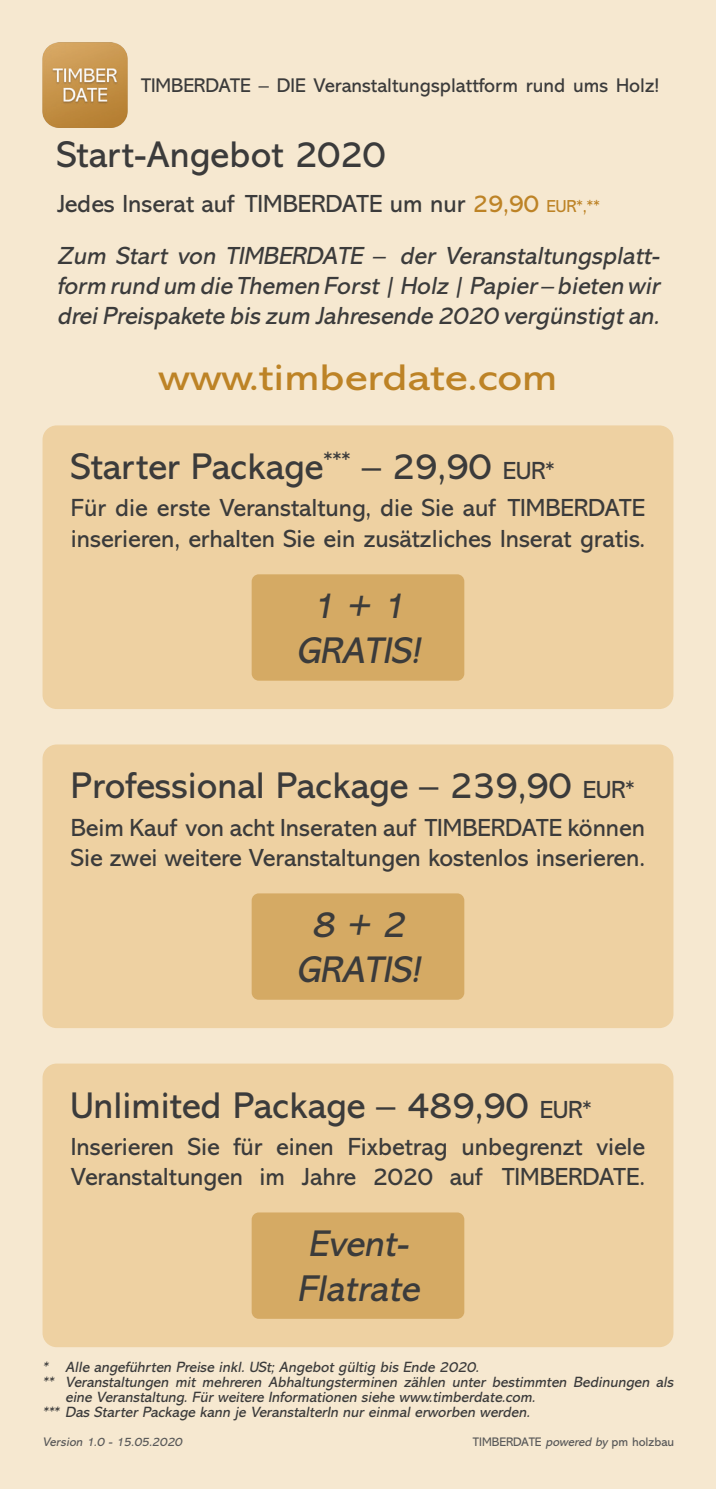
<style>
.page{position:relative;width:716px;height:1489px;background:#fff}
.page>*{position:absolute;margin:0;border:0;box-sizing:border-box;transform-origin:0 0}
.t1{font:37.5px "Abadi MT Std";color:#3b3b3b}
.t2{font:italic 37.5px/45px "Abadi MT Std";color:#3b3b3b;text-align:center}
.t3{font:37.5px "Abadi MT Std";color:#bd8326;scale:1.2 1}
.t4{font:25px/30px "Abadi MT Std";color:#3b3b3b}
.t5{font:italic 25px/30px "Abadi MT Std";color:#3b3b3b;text-align:justify}
.t6{font:20px "Abadi MT Std";color:#3b3b3b}
.t7{font:italic 15px/15px "Abadi MT Std";color:#3b3b3b}
.t8{font:12.5px "Abadi MT Std";color:#595959}
.t9{font:italic 12.5px "Abadi MT Std";color:#595959}
.s1{color:#bd8326}
.s2{font-size:17.5px;color:#bd8326}
.s3{font-size:25px}
.s4{font-style:italic}
</style>
<div class="page">
<div style="left:0;top:0;width:716px;height:1488px;background:#f6e8d0"></div>
<div style="left:43px;top:425px;width:630px;height:284px;background:#eed1a2;border-radius:14px"></div>
<div style="left:252px;top:574px;width:212px;height:106px;background:#d5aa64;border-radius:7px"></div>
<div style="left:43px;top:744px;width:630px;height:284px;background:#eed1a2;border-radius:14px"></div>
<div style="left:252px;top:893px;width:212px;height:106px;background:#d5aa64;border-radius:7px"></div>
<div style="left:43px;top:1063px;width:630px;height:283px;background:#eed1a2;border-radius:14px"></div>
<div style="left:252px;top:1212px;width:212px;height:106px;background:#d5aa64;border-radius:7px"></div>
<img style="left:42px;top:42px;width:86px;height:85px">
<p class="t6" style="left:141px;top:74px;width:520px">TIMBERDATE – DIE Veranstaltungsplattform rund ums Holz!</p>
<p class="t1" style="left:57px;top:134px;width:330px">Start-Angebot 2020</p>
<p class="t4" style="left:57px;top:188px;width:544px">Jedes Inserat auf TIMBERDATE um nur <span class="s1">29,90</span> <span class="s2">EUR*,**</span></p>
<p class="t5" style="left:57px;top:241px;width:609px">Zum Start von TIMBERDATE – der Veranstaltungsplatt&shy;form rund um die Themen Forst| Holz | Papier– bieten wir dreiPreispakete bis zum Jahresende 2020 vergünstigtan.</p>
<p class="t3" style="left:159px;top:357px;width:334px">www.timberdate.com</p>
<p class="t1" style="left:71px;top:446px;width:485px">Starter Package<sup>***</sup> – 29,90 <span class="s3">EUR*</span></p>
<p class="t4" style="left:71px;top:493px;width:575px">Für die erste Veranstaltung, die Sie auf TIMBERDATE inserieren, erhalten Sie ein zusätzliches Inserat gratis.</p>
<p class="t2" style="left:311px;top:583px;width:102px">1 + 1</p>
<p class="t2" style="left:296px;top:628px;width:132px">GRATIS!</p>
<p class="t1" style="left:71px;top:765px;width:565px">Professional Package – 239,90 <span class="s3">EUR*</span></p>
<p class="t4" style="left:71px;top:812px;width:576px">Beim Kauf von acht Inseraten auf TIMBERDATE können<br>Sie zwei weitere Veranstaltungen kostenlos inserieren.</p>
<p class="t2" style="left:296px;top:902px;width:132px">8 + 2<br>GRATIS!</p>
<p class="t1" style="left:71px;top:1084px;width:522px">Unlimited Package – 489,90 <span class="s3">EUR*</span></p>
<p class="t4" style="left:71px;top:1131px;width:576px">Inserieren Sie für einen Fixbetrag unbegrenzt viele<br>Veranstaltungen im Jahre 2020 auf TIMBERDATE.</p>
<p class="t2" style="left:297px;top:1221px;width:131px;text-align:left">Event-<br>Flatrate</p>
<p class="t7" style="left:65px;top:1359px;width:418px">Alle angeführten Preise inkl. USt; Angebot gültig bis Ende 2020.</p>
<p class="t7" style="left:65px;top:1374px;width:613px">Veranstaltungen mit mehreren Abhaltungsterminen zählen unter bestimmten Bedinungen als eine Veranstaltung. Für weitere Informationen siehe www.timberdate.com.</p>
<p class="t7" style="left:43px;top:1359px;width:10px">*</p>
<p class="t7" style="left:43px;top:1374px;width:15px">**</p>
<p class="t7" style="left:43px;top:1404px;width:492px">*** Das Starter Package kann je VeranstalterIn nur einmal erworben werden.</p>
<p class="t9" style="left:43px;top:1434px;width:144px">Version 1.0 - 15.05.2020</p>
<p class="t8" style="left:473px;top:1434px;width:203px">TIMBERDATE <span class="s4">powered by</span> pm holzbau</p>
</div>
